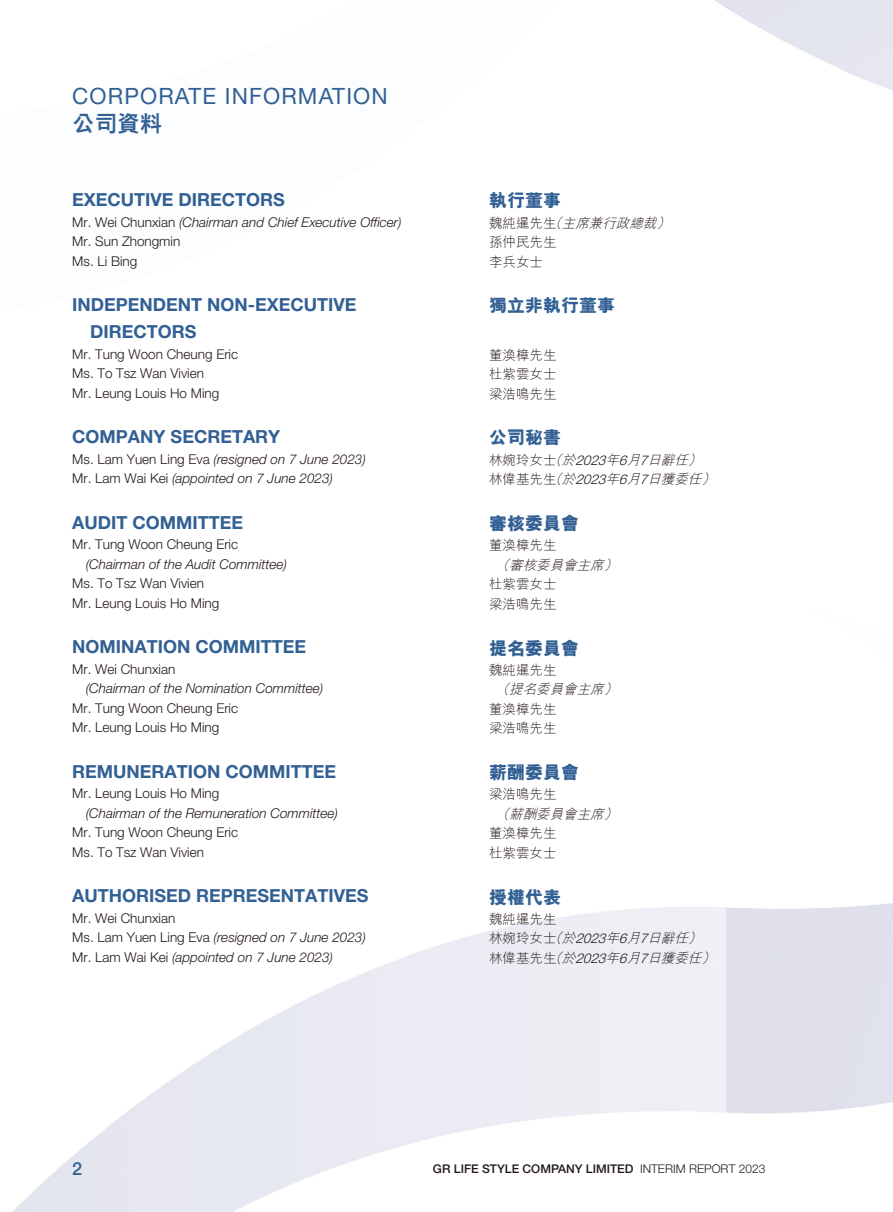
<style>
.page{position:relative;width:893px;height:1212px;background:#fff}
.page>*{position:absolute;margin:0;border:0;box-sizing:border-box;transform-origin:0 0}
.t1{font:22.5px "Helvetica Neue LT Std";letter-spacing:.05em;color:#326094}
.t2{font:22.5px "M Hei HK Heavy E Ten B5 H";color:#326094}
.t3{font:700 18px/27px "Helvetica Neue LT Std";color:#326094}
.t4{font:18px "M Hei HK Xbold E Ten B5 H";color:#326094}
.t5{font:500 18px "Helvetica Neue LT Std";color:#326094}
.t6{font:300 13.5px/19.5px "Helvetica Neue LT Std";color:#231916}
.t7{font:italic 300 13.5px/19.5px "Helvetica Neue LT Std";color:#231916}
.t8{font:italic 13.5px/19.5px "M Hei HK Light E Ten B5 H";color:#231916}
.t9{font:13.5px/19.5px "M Hei HK Light E Ten B5 H";color:#231916}
.t10{font:500 12px "Helvetica Neue LT Std";color:#231916}
.s1{font-style:italic}
.s2{font-style:normal}
.s3{font-family:"Helvetica Neue LT Std";font-weight:300}
.s4{font-weight:300}
</style>
<div class="page">
<h1 class="t1" style="left:72px;top:88px;width:317px">CORPORATE INFORMATION</h1>
<h1 class="t2" style="left:72px;top:115px;width:91px">公司資料</h1>
<h2 class="t3" style="left:72px;top:189px;width:214px">EXECUTIVE DIRECTORS</h2>
<p class="t6" style="left:72px;top:214px;width:331px">Mr. Wei Chunxian <span class="s1">(Chairman and Chief Executive Officer)<br></span>Mr. Sun Zhongmin<br>Ms. Li Bing</p>
<h2 class="t3" style="left:90px;top:294px;width:268px;text-indent:-18px">INDEPENDENT NON-EXECUTIVE<br>DIRECTORS</h2>
<p class="t6" style="left:72px;top:346px;width:167px">Mr. Tung Woon Cheung Eric<br>Ms. To Tsz Wan Vivien<br>Mr. Leung Louis Ho Ming</p>
<h2 class="t3" style="left:72px;top:426px;width:210px">COMPANY SECRETARY</h2>
<p class="t7" style="left:72px;top:451px;width:295px"><span class="s2">Ms. Lam Yuen Ling Eva</span> (resigned on 7 June 2023)<br><span class="s2">Mr. Lam Wai Kei</span> (appointed on 7 June 2023)</p>
<h2 class="t3" style="left:72px;top:511px;width:172px">AUDIT COMMITTEE</h2>
<p class="t6" style="left:72px;top:536px;width:167px">Mr. Tung Woon Cheung Eric</p>
<p class="t7" style="left:86px;top:556px;width:203px">(Chairman of the Audit Committee)</p>
<p class="t6" style="left:72px;top:575px;width:149px">Ms. To Tsz Wan Vivien<br>Mr. Leung Louis Ho Ming</p>
<h2 class="t3" style="left:72px;top:636px;width:235px">NOMINATION COMMITTEE</h2>
<p class="t6" style="left:72px;top:661px;width:105px">Mr. Wei Chunxian</p>
<p class="t7" style="left:86px;top:680px;width:239px">(Chairman of the Nomination Committee)</p>
<p class="t6" style="left:72px;top:700px;width:167px">Mr. Tung Woon Cheung Eric<br>Mr. Leung Louis Ho Ming</p>
<h2 class="t3" style="left:72px;top:760px;width:265px">REMUNERATION COMMITTEE</h2>
<p class="t6" style="left:72px;top:785px;width:149px">Mr. Leung Louis Ho Ming</p>
<p class="t7" style="left:86px;top:805px;width:254px">(Chairman of the Remuneration Committee)</p>
<p class="t6" style="left:72px;top:824px;width:167px">Mr. Tung Woon Cheung Eric<br>Ms. To Tsz Wan Vivien</p>
<h2 class="t3" style="left:72px;top:885px;width:298px">AUTHORISED REPRESENTATIVES</h2>
<p class="t6" style="left:72px;top:910px;width:295px">Mr. Wei Chunxian<br>Ms. Lam Yuen Ling Eva <span class="s1">(resigned on 7 June 2023)<br></span>Mr. Lam Wai Kei <span class="s1">(appointed on 7 June 2023)</span></p>
<h2 class="t4" style="left:489px;top:194px;width:74px">執行董事</h2>
<p class="t9" style="left:489px;top:214px;width:186px">魏純暹先生<span class="s1">（主席兼行政總裁）</span>孫仲民先生<br>李兵女士</p>
<h2 class="t4" style="left:489px;top:299px;width:128px">獨立非執行董事</h2>
<p class="t9" style="left:489px;top:346px;width:69px;text-align:justify">董渙樟先生杜紫雲女士梁浩鳴先生</p>
<h2 class="t4" style="left:489px;top:431px;width:74px">公司秘書</h2>
<p class="t8" style="left:489px;top:451px;width:231px"><span class="s2">林婉玲女士</span>（於<span class="s3">2023</span>年<span class="s3">6</span>月<span class="s3">7</span>日辭任）<span class="s2">林偉基先生</span>（於<span class="s3">2023</span>年<span class="s3">6</span>月<span class="s3">7</span>日獲委任）</p>
<h2 class="t4" style="left:489px;top:516px;width:92px">審核委員會</h2>
<p class="t9" style="left:489px;top:537px;width:69px">董渙樟先生</p>
<p class="t8" style="left:496px;top:556px;width:127px">（審核委員會主席）</p>
<p class="t9" style="left:489px;top:576px;width:69px">杜紫雲女士梁浩鳴先生</p>
<h2 class="t4" style="left:489px;top:641px;width:92px">提名委員會</h2>
<p class="t9" style="left:489px;top:661px;width:69px">魏純暹先生</p>
<p class="t8" style="left:496px;top:681px;width:127px">（提名委員會主席）</p>
<p class="t9" style="left:489px;top:700px;width:69px">董渙樟先生梁浩鳴先生</p>
<h2 class="t4" style="left:489px;top:765px;width:92px">薪酬委員會</h2>
<p class="t9" style="left:489px;top:786px;width:69px">梁浩鳴先生</p>
<p class="t8" style="left:496px;top:805px;width:127px">（薪酬委員會主席）</p>
<p class="t9" style="left:489px;top:825px;width:69px">董渙樟先生杜紫雲女士</p>
<h2 class="t4" style="left:489px;top:890px;width:74px">授權代表</h2>
<p class="t8" style="left:489px;top:910px;width:231px"><span class="s2">魏純暹先生<br>林婉玲女士</span>（於<span class="s3">2023</span>年<span class="s3">6</span>月<span class="s3">7</span>日辭任）<span class="s2">林偉基先生</span>（於<span class="s3">2023</span>年<span class="s3">6</span>月<span class="s3">7</span>日獲委任）</p>
<h2 class="t5" style="left:72px;top:1162px;width:12px">2</h2>
<p class="t10" style="left:433px;top:1165px;width:334px">GR LIFE STYLE COMPANY LIMITED <span class="s4">INTERIM REPORT 2023</span></p>
</div>
